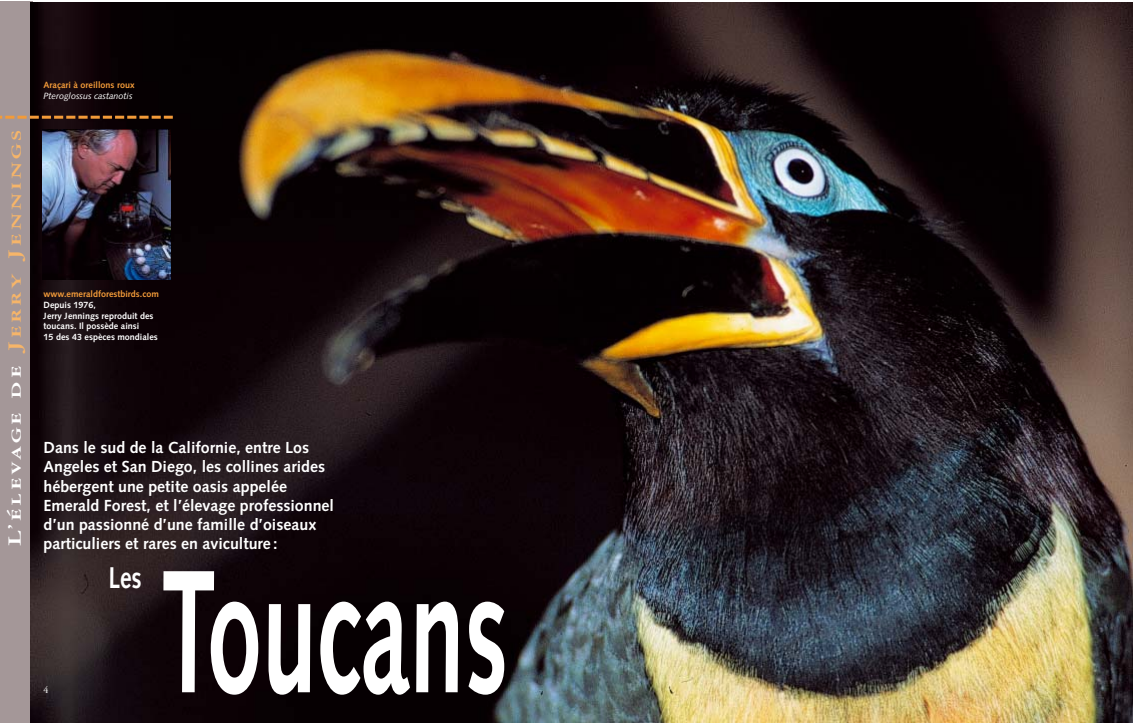
<style>
.page{position:relative;width:1134px;height:723px;background:#fff}
.page>*{position:absolute;margin:0;border:0;box-sizing:border-box;transform-origin:0 0}
.t1{font:700 175px "Syntax";color:#fff;scale:.56 1}
.t2{font:700 30px "Syntax";color:#fff;scale:.77 1}
.t3{font:20px "Garamond Three Bold SC";letter-spacing:.1em;color:#f6b569;scale:1.42 1}
.t4{font:700 16px/19.2px "Syntax";color:#fff}
.t5{font:10px "Adobe Garamond";color:#fff}
.t6{font:700 9px/10.8px "Syntax";color:#fff}
.t7{font:700 9px "Syntax";color:#f39b39}
.t8{font:italic 9px "Syntax";color:#fff}
.s1{color:#fff}
</style>
<div class="page">
<div style="left:0;top:2px;width:33px;height:721px;background:#a49798"></div>
<img style="left:31px;top:2px;width:1102px;height:721px">
<img style="left:43px;top:129px;width:127px;height:151px">
<svg style="left:0;top:116px;width:173px;height:3px"></svg>
<p class="t3" style="left:8px;top:546px;width:295px;rotate:-90deg"><span class="s1">L’élevage de</span> Jerry Jennings</p>
<p class="t7" style="left:44px;top:81px;width:92px">Araçari à oreillons roux</p>
<p class="t8" style="left:44px;top:92px;width:90px">Pteroglossus castanotis</p>
<p class="t7" style="left:44px;top:290px;width:117px">www.emeraldforestbirds.com</p>
<p class="t6" style="left:44px;top:300px;width:116px">Depuis 1976,<br>Jerry Jennings reproduit des toucans. Il possède ainsi<br>15 des 43 espèces mondiales</p>
<p class="t4" style="left:44px;top:440px;width:292px">Dans le sud de la Californie, entre Los Angeles et San Diego, les collines arides hébergent une petite oasis appelée Emerald Forest, et l’élevage professionnel d’un passionné d’une famille d’oiseaux particuliers et rares en aviculture :</p>
<h1 class="t1" style="left:161px;top:561px;width:621px">Toucans</h1>
<h2 class="t2" style="left:108px;top:566px;width:45px">Les</h2>
<p class="t5" style="left:44px;top:686px;width:6px">4</p>
</div>
